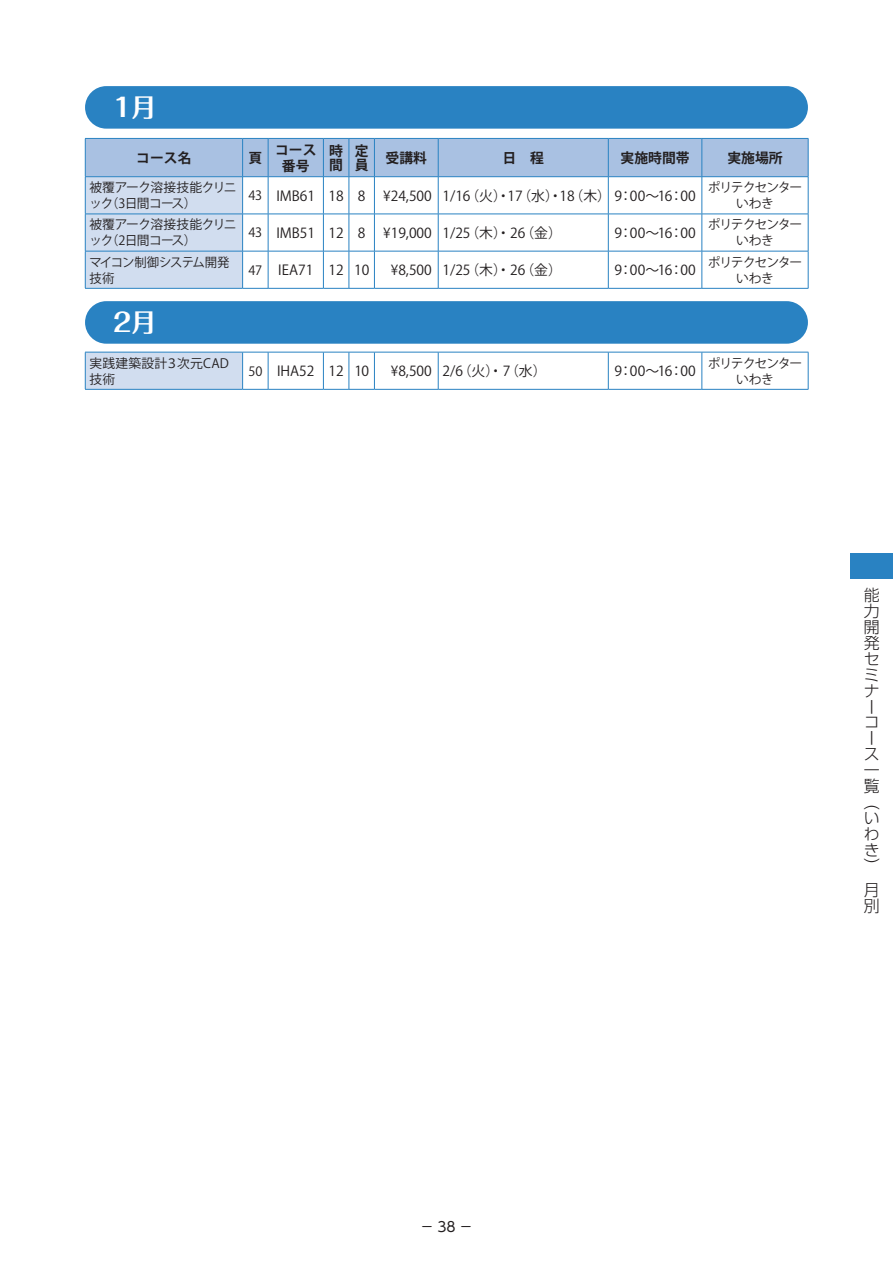
<style>
.page{position:relative;width:893px;height:1263px;background:#fff}
.page>*{position:absolute;margin:0;border:0;box-sizing:border-box;transform-origin:0 0}
.t1{font:700 25.5px "Folk Pro";color:#fff}
.t2{font:300 15.9px/15.9px "UD Shin Go Pro";color:#231f20}
.t3{font:13.8px "Koz Go Pro";color:#231f20}
.t4{font:700 13.8px/13.8px "Koz Go Pro";color:#231f20}
.t5{font:13.8px "UD Shin M Go Pro";color:#231f20}
.t6{font:12.75px/15.9px "Koz Go Pro";letter-spacing:-.05em;color:#231f20}
.t7{font:12.75px/15.9px "Koz Go Pro";letter-spacing:-.075em;color:#231f20;text-align:center}
.t8{font:12.75px/15.9px "Koz Go Pro";letter-spacing:.015em;color:#231f20}
.s1{font-size:12.75px}
</style>
<div class="page">
<hr style="left:808px;top:139px;width:1px;height:37px;background:#2982c2">
<hr style="left:808px;top:177px;width:1px;height:37px;background:#2982c2">
<hr style="left:808px;top:214px;width:1px;height:37px;background:#2982c2">
<hr style="left:808px;top:251px;width:1px;height:37px;background:#2982c2">
<svg style="left:85px;top:138px;width:723px;height:252px"></svg>
<hr style="left:349px;top:352px;width:1px;height:37px;background:#2982c2">
<hr style="left:374px;top:352px;width:64px;height:1px;background:#2982c2">
<hr style="left:374px;top:352px;width:1px;height:37px;background:#2982c2">
<hr style="left:438px;top:352px;width:170px;height:1px;background:#2982c2">
<hr style="left:438px;top:352px;width:1px;height:37px;background:#2982c2">
<hr style="left:608px;top:352px;width:94px;height:1px;background:#2982c2">
<hr style="left:608px;top:352px;width:1px;height:37px;background:#2982c2">
<hr style="left:702px;top:352px;width:106px;height:1px;background:#2982c2">
<hr style="left:702px;top:352px;width:1px;height:37px;background:#2982c2">
<hr style="left:808px;top:352px;width:1px;height:37px;background:#2982c2">
<div style="left:85px;top:86px;width:723px;height:43px;background:#2982c2;border-radius:21px"></div>
<div style="left:85px;top:301px;width:723px;height:43px;background:#2982c2;border-radius:21px"></div>
<div style="left:850px;top:553px;width:43px;height:25px;background:#2982c2"></div>
<h1 class="t1" style="left:114px;top:86px;width:44px">1月</h1>
<p class="t4" style="left:136px;top:152px;width:57px">コース名</p>
<p class="t4" style="left:248px;top:152px;width:15px">頁</p>
<p class="t4" style="left:275px;top:143px;width:43px;line-height:15.9px;text-align:center">コース番号</p>
<p class="t4" style="left:329px;top:145px;width:15px">時間</p>
<p class="t4" style="left:355px;top:145px;width:15px">定員</p>
<p class="t4" style="left:386px;top:152px;width:43px">受講料</p>
<p class="t4" style="left:502px;top:152px;width:43px">日　程</p>
<p class="t4" style="left:620px;top:152px;width:71px">実施時間帯</p>
<p class="t4" style="left:727px;top:152px;width:57px">実施場所</p>
<p class="t6" style="left:90px;top:180px;width:149px">被覆アーク溶接技能クリニック（3日間コース）</p>
<p class="t3" style="left:249px;top:187px;width:118px"><span class="s1">43</span> IMB61 18 8</p>
<p class="t3" style="left:383px;top:187px;width:314px">¥24,500 1/16（火）・17（水）・18（木） 9：00～16：00</p>
<p class="t7" style="left:708px;top:180px;width:96px">ポリテクセンターいわき</p>
<p class="t6" style="left:90px;top:217px;width:149px">被覆アーク溶接技能クリニック（2日間コース）</p>
<p class="t3" style="left:248px;top:224px;width:118px"><span class="s1">43</span> IMB51 12 8</p>
<p class="t3" style="left:383px;top:224px;width:180px">¥19,000 1/25（木）・26（金）</p>
<p class="t3" style="left:614px;top:224px;width:83px">9：00～16：00</p>
<p class="t7" style="left:708px;top:217px;width:96px">ポリテクセンターいわき</p>
<p class="t6" style="left:90px;top:254px;width:142px">マイコン制御システム開発技術</p>
<p class="t3" style="left:249px;top:261px;width:122px"><span class="s1">47</span> IEA71 12 10</p>
<p class="t3" style="left:391px;top:261px;width:173px">¥8,500 1/25（木）・26（金）</p>
<p class="t3" style="left:614px;top:261px;width:83px">9：00～16：00</p>
<p class="t7" style="left:708px;top:254px;width:96px">ポリテクセンターいわき</p>
<h1 class="t1" style="left:114px;top:301px;width:44px">2月</h1>
<p class="t8" style="left:90px;top:355px;width:141px">実践建築設計３次元CAD技術</p>
<p class="t3" style="left:248px;top:362px;width:122px"><span class="s1">50</span> IHA52 12 10</p>
<p class="t3" style="left:391px;top:362px;width:157px">¥8,500 2/6（火）・7（水）</p>
<p class="t3" style="left:614px;top:362px;width:83px">9：00～16：00</p>
<p class="t7" style="left:708px;top:355px;width:96px">ポリテクセンターいわき</p>
<p class="t2" style="left:864px;top:586px;width:17px">能力開発セミナーコース一覧（いわき）</p>
<p class="t2" style="left:864px;top:881px;width:16px">月別</p>
<p class="t5" style="left:420px;top:1216px;width:54px">−38−</p>
</div>
